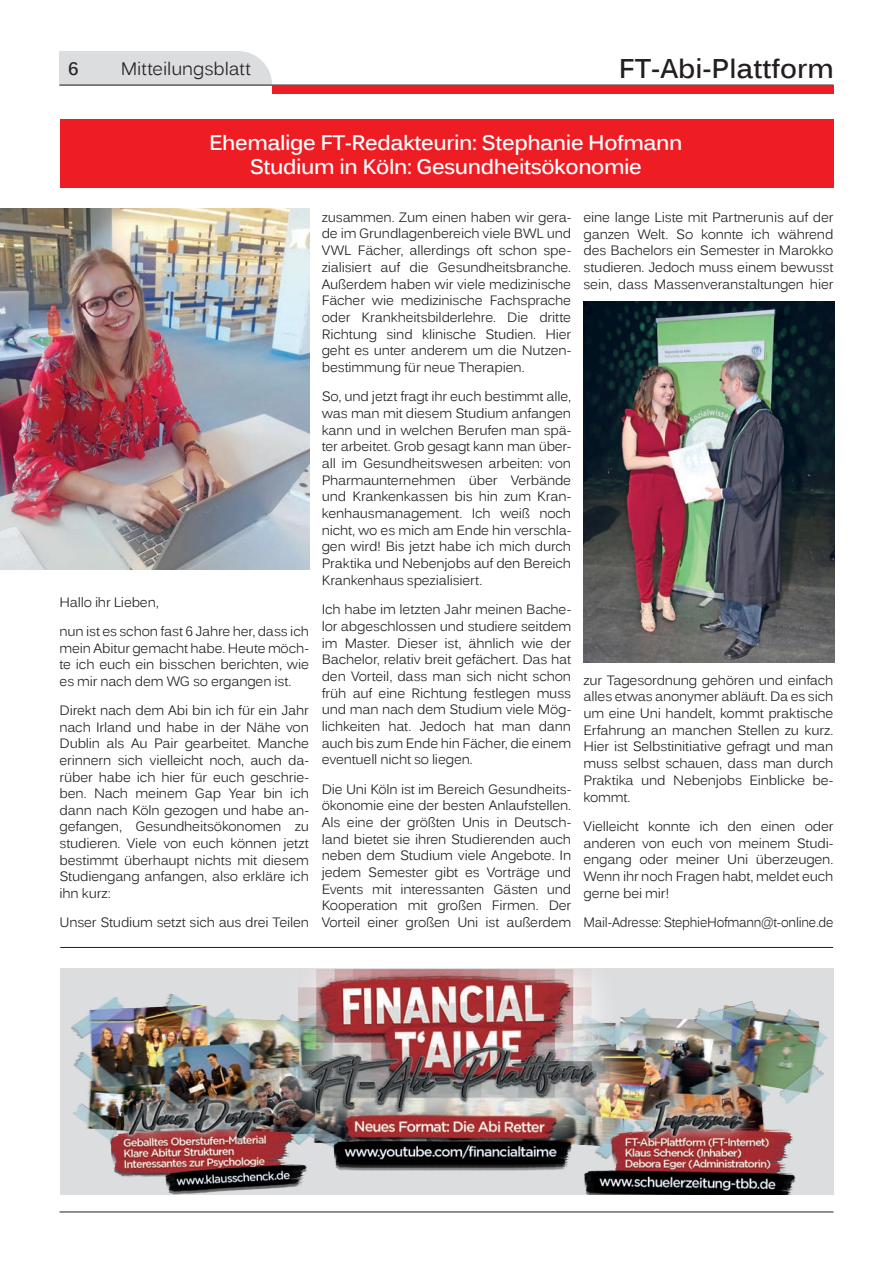
<style>
.page{position:relative;width:893px;height:1263px;background:#fff}
.page>*{position:absolute;margin:0;border:0;box-sizing:border-box;transform-origin:0 0}
.t1{font:700 27px "Kalinga";color:#231f20}
.t2{font:700 21px/24px "Kalinga";letter-spacing:-.02em;color:#fff;text-align:center}
.t3{font:18px "Kalinga";letter-spacing:-.005em;color:#231f20}
.t4{font:700 18px "Kalinga";color:#231f20}
.t5{font:13.5px/16.6px "Kalinga";letter-spacing:-.015em;color:#231f20;text-align:justify}
.t6{font:13.5px "Kalinga";letter-spacing:-.015em;color:#231f20;scale:.93 1}
</style>
<div class="page">
<hr style="left:60px;top:1211px;width:773px;height:1px;background:#231f20">
<svg style="left:60px;top:51px;width:773px;height:43px"></svg>
<div style="left:60px;top:119px;width:773px;height:68px;background:#ee1d23"></div>
<img style="left:60px;top:968px;width:773px;height:227px">
<hr style="left:60px;top:947px;width:773px;height:1px;background:#231f20">
<img style="left:584px;top:302px;width:250px;height:361px">
<img style="left:0;top:208px;width:309px;height:361px">
<h3 class="t4" style="left:68px;top:57px;width:12px">6</h3>
<h3 class="t3" style="left:121px;top:57px;width:132px">Mitteilungsblatt</h3>
<h1 class="t1" style="left:619px;top:51px;width:216px">FT-Abi-Plattform</h1>
<h2 class="t2" style="left:209px;top:132px;width:475px">Ehemalige FT-Redakteurin: Stephanie Hofmann<br>Studium in Köln: Gesundheitsökonomie</h2>
<p class="t5" style="left:60px;top:588px;width:251px;line-height:29.4px">Hallo ihr Lieben,<br>nun ist es schon fast 6 Jahre her, dass ich</p>
<p class="t5" style="left:60px;top:641px;width:251px">mein Abitur gemacht habe. Heute möch&shy;te ich euch ein bisschen berichten, wie es mir nach dem WG so ergangen ist.</p>
<p class="t5" style="left:60px;top:703px;width:251px">Direkt nach dem Abi bin ich für ein Jahr nach Irland und habe in der Nähe von Dublin als Au Pair gearbeitet. Manche erinnern sich vielleicht noch, auch da&shy;rüber habe ich hier für euch geschrie&shy;ben. Nach meinem Gap Year bin ich dann nach Köln gezogen und habe an&shy;gefangen, Gesundheitsökonomen zu studieren. Viele von euch können jetzt bestimmt überhaupt nichts mit diesem Studiengang anfangen, also erkläre ich ihn kurz:</p>
<p class="t5" style="left:60px;top:915px;width:251px">Unser Studium setzt sich aus drei Teilen</p>
<p class="t5" style="left:322px;top:210px;width:251px">zusammen. Zum einen haben wir gera&shy;de im Grundlagenbereich viele BWL und VWL Fächer, allerdings oft schon spe&shy;zialisiert auf die Gesundheitsbranche.<br>Außerdem haben wir viele medizinische Fächer wie medizinische Fachsprache oder Krankheitsbilderlehre. Die dritte Richtung sind klinische Studien. Hier geht es unter anderem um die Nutzen&shy;bestimmung für neue Therapien.</p>
<p class="t5" style="left:322px;top:389px;width:251px">So, und jetzt fragt ihr euch bestimmt alle, was man mit diesem Studium anfangen kann und in welchen Berufen man spä&shy;ter arbeitet. Grob gesagt kann man über&shy;all im Gesundheitswesen arbeiten: von Pharmaunternehmen über Verbände und Krankenkassen bis hin zum Kran&shy;kenhausmanagement. Ich weiß noch nicht, wo es mich am Ende hin verschla&shy;gen wird! Bis jetzt habe ich mich durch Praktika und Nebenjobs auf den Bereich Krankenhaus spezialisiert.</p>
<p class="t5" style="left:322px;top:602px;width:251px">Ich habe im letzten Jahr meinen Bache&shy;lor abgeschlossen und studiere seitdem im Master. Dieser ist, ähnlich wie der Bachelor, relativ breit gefächert. Das hat den Vorteil, dass man sich nicht schon früh auf eine Richtung festlegen muss und man nach dem Studium viele Mög&shy;lichkeiten hat. Jedoch hat man dann auch bis zum Ende hin Fächer, die einem eventuell nicht so liegen.</p>
<p class="t5" style="left:322px;top:782px;width:251px">Die Uni Köln ist im Bereich Gesundheits&shy;ökonomie eine der besten Anlaufstellen.<br>Als eine der größten Unis in Deutsch&shy;land bietet sie ihren Studierenden auch neben dem Studium viele Angebote. In jedem Semester gibt es Vorträge und Events mit interessanten Gästen und Kooperation mit großen Firmen. Der Vorteil einer großen Uni ist außerdem</p>
<p class="t5" style="left:584px;top:210px;width:251px">eine lange Liste mit Partnerunis auf der ganzen Welt. So konnte ich während des Bachelors ein Semester in Marokko studieren. Jedoch muss einem bewusst sein, dass Massenveranstaltungen hier</p>
<p class="t5" style="left:584px;top:673px;width:251px">zur Tagesordnung gehören und einfach alles etwas anonymer abläuft. Da es sich um eine Uni handelt, kommt praktische Erfahrung an manchen Stellen zu kurz.<br>Hier ist Selbstinitiative gefragt und man muss selbst schauen, dass man durch Praktika und Nebenjobs Einblicke be&shy;kommt.</p>
<p class="t5" style="left:584px;top:819px;width:251px">Vielleicht konnte ich den einen oder anderen von euch von meinem Studi&shy;engang oder meiner Uni überzeugen.<br>Wenn ihr noch Fragen habt, meldet euch gerne bei mir!</p>
<p class="t6" style="left:584px;top:913px;width:270px">Mail-Adresse: StephieHofmann@t-online.de</p>
</div>
